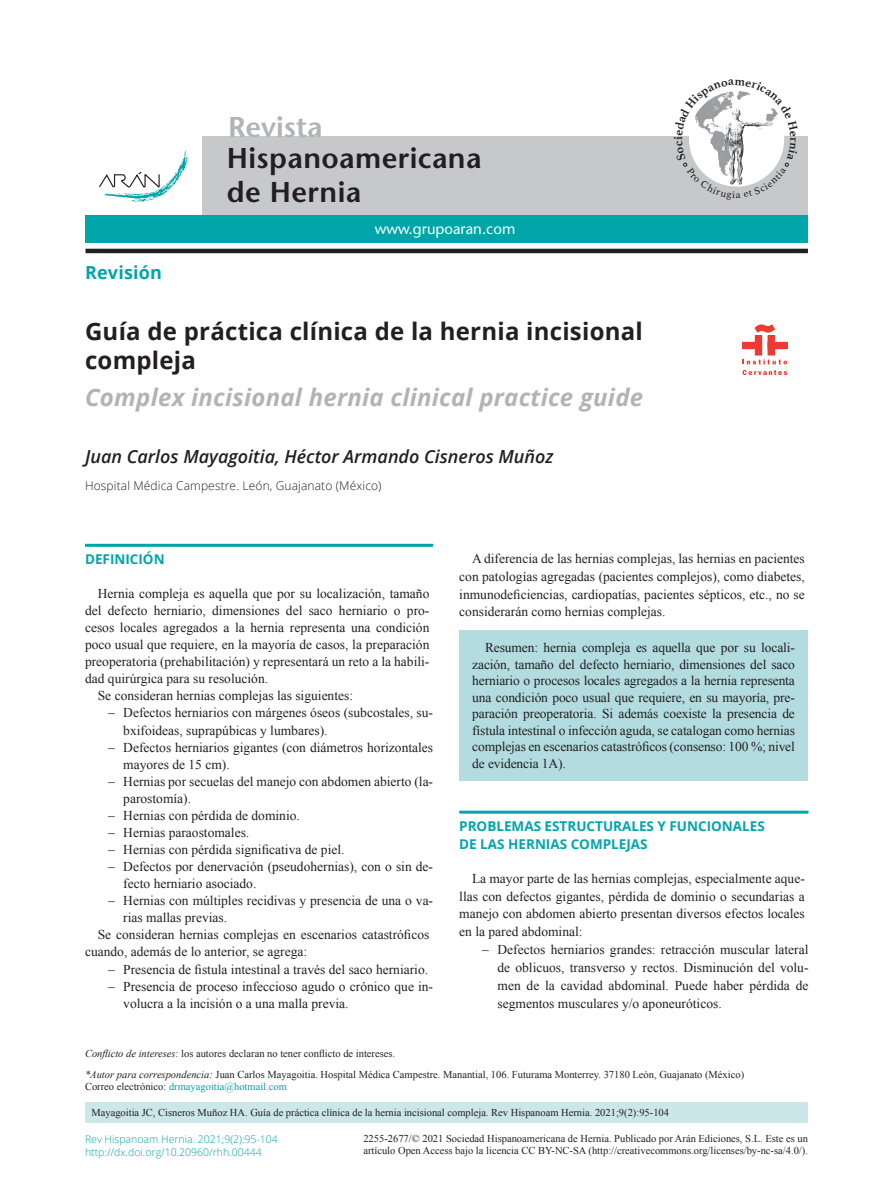
<style>
.page{position:relative;width:893px;height:1191px;background:#fff}
.page>*{position:absolute;margin:0;border:0;box-sizing:border-box;transform-origin:0 0}
.t1{font:600 28.65px/34.3px "Stone Sans Std";letter-spacing:.015em;color:#231f20}
.t2{font:600 28.65px "Stone Sans Std";color:#b2b3b7}
._00_Titulo{font:700 24px/28.8px "Open Sans";letter-spacing:.01em;color:#231f20}
._00_Titulo_ingles{font:italic 700 24px "Open Sans";letter-spacing:.01em;color:#b2b3b7}
._00_Autores{font:italic 600 18px "Open Sans";color:#231f20}
.t3{font:700 18px "Open Sans";letter-spacing:.01em;color:#00a5aa}
.t4{font:500 15px "Stone Sans Std";color:#fff}
.RESUMEN{font:13.5px/17.1px "Times New Roman";color:#231f20}
._02_Ladillo_1{font:700 13.5px/17.9px "Open Sans";color:#00a5aa}
._00_Cargos{font:300 12px "Open Sans";letter-spacing:.01em;color:#231f20}
._01_Resumen{font:10.5px/12px "Times New Roman";color:#231f20}
._00_Autores-2{font:10.5px "Times New Roman";color:#231f20}
.t5{font:300 10.5px/12.6px "Open Sans";color:#00a5aa}
._01_Resumen-2{font:10.5px "Times New Roman";color:#00a5aa}
.s1{font-style:italic}
.s2{color:#231f20}
</style>
<div class="page">
<div style="left:202px;top:137px;width:606px;height:78px;background:#c7c8ca"></div>
<div style="left:86px;top:215px;width:722px;height:27px;background:#00a5aa"></div>
<svg style="left:99px;top:150px;width:89px;height:52px"></svg>
<hr style="left:86px;top:249px;width:722px;height:4px;background:#231f20">
<div style="left:742px;top:342px;width:20px;height:7px;background:#ee3b32"></div>
<div style="left:768px;top:342px;width:19px;height:7px;background:#ee3b32"></div>
<div style="left:755px;top:336px;width:7px;height:19px;background:#ee3b32"></div>
<div style="left:768px;top:336px;width:6px;height:19px;background:#ee3b32"></div>
<svg style="left:755px;top:325px;width:19px;height:7px"></svg>
<svg style="left:742px;top:359px;width:45px;height:5px"></svg>
<svg style="left:742px;top:370px;width:45px;height:5px"></svg>
<div style="left:85px;top:1102px;width:723px;height:20px;background:#cce7e9"></div>
<hr style="left:85px;top:544px;width:348px;height:3px;background:#00a5aa">
<hr style="left:459px;top:810px;width:349px;height:3px;background:#00a5aa">
<div style="left:460px;top:630px;width:348px;height:150px;background:#b2dcdf"></div>
<svg style="left:674px;top:91px;width:124px;height:96px"></svg>
<p class="t3" style="left:85px;top:259px;width:78px">Revisión</p>
<p class="t2" style="left:228px;top:110px;width:96px">Revista</p>
<p class="t1" style="left:227px;top:140px;width:256px">Hispanoamericana de Hernia</p>
<p class="t4" style="left:375px;top:220px;width:142px">www.grupoaran.com</p>
<p class="_00_Titulo" style="left:85px;top:316px;width:559px">Guía de práctica clínica de la hernia incisional compleja</p>
<p class="_00_Titulo_ingles" style="left:85px;top:380px;width:560px">Complex incisional hernia clinical practice guide</p>
<p class="_00_Autores" style="left:85px;top:443px;width:470px">Juan Carlos Mayagoitia, Héctor Armando Cisneros Muñoz</p>
<p class="_00_Cargos" style="left:85px;top:477px;width:298px">Hospital Médica Campestre. León, Guajanato (México)</p>
<p class="_02_Ladillo_1" style="left:85px;top:549px;width:81px">DEFINICIÓN</p>
<p class="RESUMEN" style="left:85px;top:584px;width:346px;text-align:justify;text-indent:13px">Hernia compleja es aquella que por su localización, tamaño del defecto herniario, dimensiones del saco herniario o pro&shy;cesos locales agregados a la hernia representa una condición poco usual que requiere, en la mayoría de casos, la preparación preoperatoria (prehabilitación) y representará un reto a la habili&shy;dad quirúrgica para su resolución.</p>
<p class="RESUMEN" style="left:98px;top:687px;width:257px">Se consideran hernias complejas las siguientes:</p>
<p class="RESUMEN" style="left:123px;top:704px;width:311px;text-indent:-15px">– Defectos herniarios con márgenes óseos (subcostales, su&shy;bxifoideas, suprapúbicas y lumbares).</p>
<p class="RESUMEN" style="left:123px;top:738px;width:311px;text-indent:-15px">– Defectos herniarios gigantes (con diámetros horizontales mayores de 15 cm).</p>
<p class="RESUMEN" style="left:123px;top:772px;width:311px;text-indent:-15px">– Hernias por secuelas del manejo con abdomen abierto (la&shy;parostomía).</p>
<p class="RESUMEN" style="left:108px;top:806px;width:193px">– Hernias con pérdida de dominio.</p>
<p class="RESUMEN" style="left:108px;top:823px;width:143px">– Hernias paraostomales.</p>
<p class="RESUMEN" style="left:108px;top:840px;width:238px">– Hernias con pérdida significativa de piel.</p>
<p class="RESUMEN" style="left:123px;top:857px;width:311px;text-indent:-15px">– Defectos por denervación (pseudohernias), con o sin de&shy;fecto herniario asociado.</p>
<p class="RESUMEN" style="left:123px;top:892px;width:311px;text-indent:-15px">– Hernias con múltiples recidivas y presencia de una o va&shy;rias mallas previas.</p>
<p class="RESUMEN" style="left:85px;top:926px;width:346px;text-indent:13px">Se consideran hernias complejas en escenarios catastróficos cuando, además de lo anterior, se agrega:</p>
<p class="RESUMEN" style="left:108px;top:960px;width:322px">– Presencia de fistula intestinal a través del saco herniario.</p>
<p class="RESUMEN" style="left:123px;top:977px;width:311px;text-indent:-15px">– Presencia de proceso infeccioso agudo o crónico que in&shy;volucra a la incisión o a una malla previa.</p>
<p class="_01_Resumen" style="left:85px;top:1047px;width:312px"><span class="s1">Conflicto de intereses</span>: los autores declaran no tener conflicto de intereses.</p>
<p class="RESUMEN" style="left:459px;top:549px;width:347px;line-height:17.9px;text-align:justify;text-indent:13px">A diferencia de las hernias complejas, las hernias en pacientes con patologías agregadas (pacientes complejos), como diabetes, inmunodeficiencias, cardiopatías, pacientes sépticos, etc., no se considerarán como hernias complejas.</p>
<p class="RESUMEN" style="left:472px;top:639px;width:324px;line-height:16.5px;text-align:justify;text-indent:13px">Resumen: hernia compleja es aquella que por su locali&shy;zación, tamaño del defecto herniario, dimensiones del saco herniario o procesos locales agregados a la hernia representa una condición poco usual que requiere, en su mayoría, pre&shy;paración preoperatoria. Si además coexiste la presencia de fístula intestinal o infección aguda, se catalogan como hernias complejas en escenarios catastróficos (consenso: 100 %; nivel de evidencia 1A).</p>
<p class="_02_Ladillo_1" style="left:459px;top:816px;width:307px">PROBLEMAS ESTRUCTURALES Y FUNCIONALES<br>DE LAS HERNIAS COMPLEJAS</p>
<p class="RESUMEN" style="left:459px;top:869px;width:347px;line-height:17.9px;text-align:justify;text-indent:13px">La mayor parte de las hernias complejas, especialmente aque&shy;llas con defectos gigantes, pérdida de dominio o secundarias a manejo con abdomen abierto presentan diversos efectos locales en la pared abdominal:</p>
<p class="RESUMEN" style="left:497px;top:940px;width:313px;line-height:17.9px;text-align:justify;text-indent:-15px">– Defectos herniarios grandes: retracción muscular lateral de oblicuos, transverso y rectos. Disminución del volu&shy;men de la cavidad abdominal. Puede haber pérdida de segmentos musculares y/o aponeuróticos.</p>
<p class="_01_Resumen" style="left:85px;top:1068px;width:661px"><span class="s1">*Autor para correspondencia:</span> Juan Carlos Mayagoitia. Hospital Médica Campestre. Manantial, 106. Futurama Monterrey. 37180 León, Guajanato (México)</p>
<p class="_01_Resumen-2" style="left:85px;top:1079px;width:203px"><span class="s2">Correo electrónico:</span> drmayagoitia@hotmail.com</p>
<p class="_00_Autores-2" style="left:91px;top:1105px;width:579px">Mayagoitia JC, Cisneros Muñoz HA. Guía de práctica clínica de la hernia incisional compleja. Rev Hispanoam Hernia. 2021;9(2):95-104</p>
<p class="t5" style="left:85px;top:1132px;width:194px">Rev Hispanoam Hernia. 2021;9(2):95-104 http://dx.doi.org/10.20960/rhh.00444</p>
<p class="_01_Resumen" style="left:363px;top:1132px;width:446px">2255-2677/© 2021 Sociedad Hispanoamericana de Hernia. Publicado por Arán Ediciones, S.L. Este es un artículo Open Access bajo la licencia CC BY-NC-SA (http://creativecommons.org/licenses/by-nc-sa/4.0/).</p>
</div>
